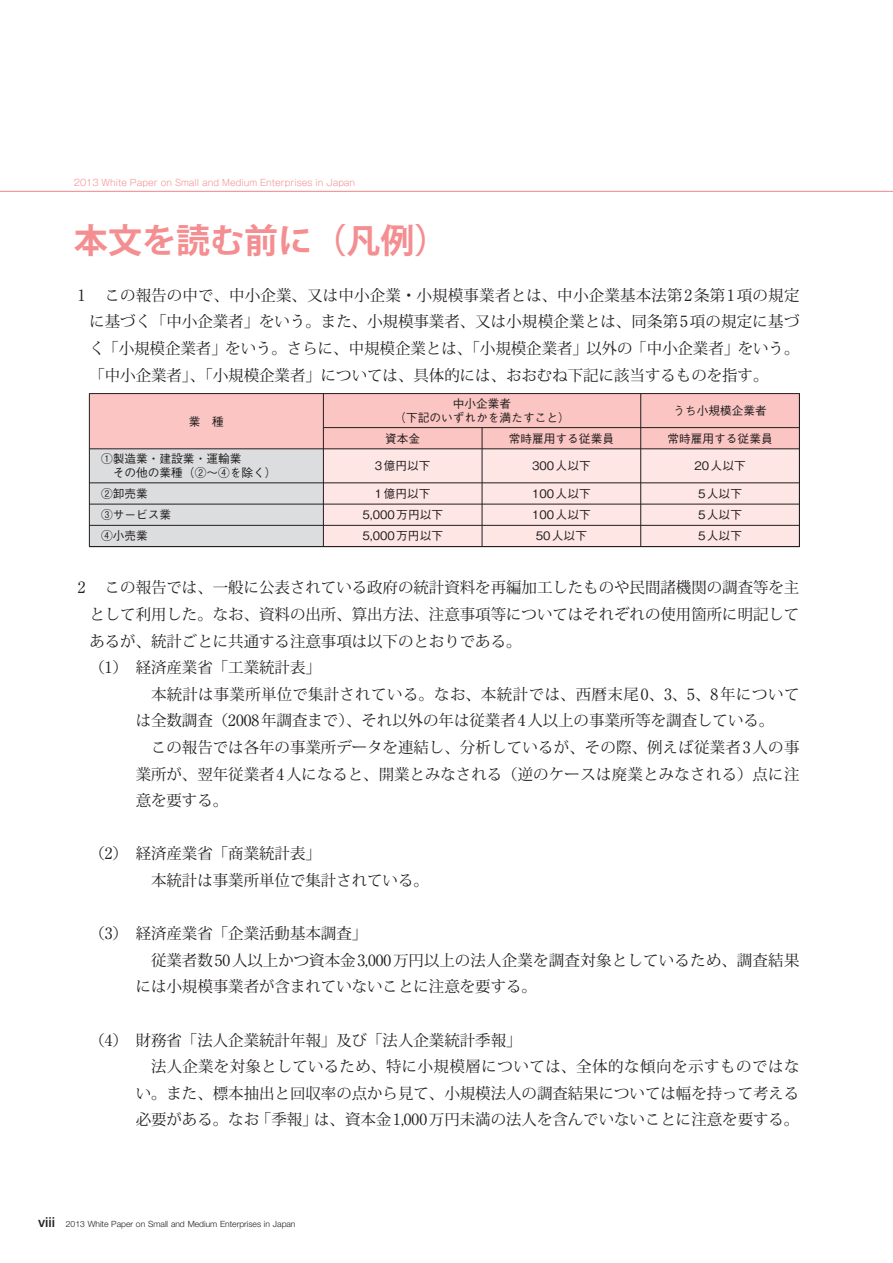
<style>
.page{position:relative;width:893px;height:1263px;background:#fff}
.page>*{position:absolute;margin:0;border:0;box-sizing:border-box;transform-origin:0 0}
.t1{font:700 34.05px "Koz Go Pro";color:#f48e91}
.t2{font:15.45px/26.5px "Koz Min Pro";color:#231f20}
.t3{font:15.45px "Koz Min Pro";letter-spacing:.035em;color:#231f20}
.t4{font:15.45px "Ryumin Pr 5";color:#231f20}
.t5{font:500 11.7px/13.8px "Gothic BBB Pr 5";color:#231f20;text-align:center}
.t6{font:300 9px "Gothic MB101 Pr 5";color:#f48e91}
.t7{font:300 8.55px "Helvetica Neue LT Std";color:#231f20}
.s1{font-family:"Ryumin Pr 5"}
.s2{font-weight:500;font-size:13.8px}
</style>
<div class="page">
<div style="left:323px;top:525px;width:476px;height:22px;background:#fde6e4"></div>
<div style="left:89px;top:525px;width:234px;height:22px;background:#dcdddf"></div>
<div style="left:323px;top:504px;width:476px;height:21px;background:#fde6e4"></div>
<div style="left:89px;top:504px;width:234px;height:21px;background:#dcdddf"></div>
<div style="left:323px;top:483px;width:476px;height:21px;background:#fde6e4"></div>
<div style="left:89px;top:483px;width:234px;height:21px;background:#dcdddf"></div>
<div style="left:323px;top:449px;width:476px;height:34px;background:#fde6e4"></div>
<div style="left:89px;top:449px;width:234px;height:34px;background:#dcdddf"></div>
<div style="left:323px;top:428px;width:476px;height:21px;background:#fac5c2"></div>
<div style="left:89px;top:394px;width:234px;height:55px;background:#fac5c2"></div>
<div style="left:323px;top:394px;width:476px;height:34px;background:#fac5c2"></div>
<hr style="left:640px;top:393px;width:1px;height:154px;background:#231f20">
<hr style="left:482px;top:427px;width:1px;height:120px;background:#231f20">
<hr style="left:323px;top:393px;width:1px;height:154px;background:#231f20">
<hr style="left:799px;top:393px;width:1px;height:154px;background:#231f20">
<hr style="left:89px;top:393px;width:1px;height:154px;background:#231f20">
<hr style="left:89px;top:525px;width:710px;height:1px;background:#231f20">
<hr style="left:89px;top:504px;width:710px;height:1px;background:#231f20">
<hr style="left:89px;top:483px;width:710px;height:1px;background:#231f20">
<hr style="left:89px;top:449px;width:710px;height:1px;background:#231f20">
<hr style="left:323px;top:427px;width:476px;height:1px;background:#231f20">
<hr style="left:89px;top:546px;width:711px;height:1px;background:#231f20">
<hr style="left:89px;top:393px;width:711px;height:1px;background:#231f20">
<hr style="left:0;top:191px;width:893px;height:1px;background:#f48e91">
<p class="t6" style="left:74px;top:179px;width:283px">2013 White Paper on Small and Medium Enterprises in Japan</p>
<h1 class="t1" style="left:74px;top:223px;width:376px">本文を読む前に（凡例）</h1>
<p class="t4" style="left:78px;top:289px;width:9px">1</p>
<p class="t2" style="left:89px;top:282px;width:712px;text-align:justify;text-indent:15px">この報告の中で、中小企業、又は中小企業・小規模事業者とは、中小企業基本法第<span class="s1">2</span>条第<span class="s1">1</span>項の規定に基づく「中小企業者」をいう。また、小規模事業者、又は小規模企業とは、同条第<span class="s1">5</span>項の規定に基づく「小規模企業者」をいう。さらに、中規模企業とは、「小規模企業者」以外の「中小企業者」をいう。「中小企業者」、「小規模企業者」については、具体的には、おおむね下記に該当するものを指す。</p>
<p class="t5" style="left:189px;top:416px;width:37px">業 種</p>
<p class="t5" style="left:394px;top:398px;width:177px">中小企業者<br>（下記のいずれかを満たすこと）</p>
<p class="t5" style="left:673px;top:405px;width:95px">うち小規模企業者</p>
<p class="t5" style="left:385px;top:433px;width:37px">資本金</p>
<p class="t5" style="left:509px;top:433px;width:107px">常時雇用する従業員</p>
<p class="t5" style="left:667px;top:433px;width:107px">常時雇用する従業員</p>
<p class="t5" style="left:113px;top:454px;width:165px;text-align:left;text-indent:-12px">①製造業・建設業・運輸業<br>その他の業種（②～④を除く）</p>
<p class="t5" style="left:375px;top:460px;width:57px">3億円以下</p>
<p class="t5" style="left:532px;top:460px;width:60px">300人以下</p>
<p class="t5" style="left:694px;top:460px;width:53px">20人以下</p>
<p class="t5" style="left:101px;top:488px;width:48px">②卸売業</p>
<p class="t5" style="left:375px;top:488px;width:57px">1億円以下</p>
<p class="t5" style="left:532px;top:488px;width:60px">100人以下</p>
<p class="t5" style="left:698px;top:488px;width:45px">5人以下</p>
<p class="t5" style="left:101px;top:509px;width:72px">③サービス業</p>
<p class="t5" style="left:362px;top:509px;width:82px">5,000万円以下</p>
<p class="t5" style="left:532px;top:509px;width:60px">100人以下</p>
<p class="t5" style="left:698px;top:509px;width:45px">5人以下</p>
<p class="t5" style="left:101px;top:531px;width:48px">④小売業</p>
<p class="t5" style="left:362px;top:531px;width:82px">5,000万円以下</p>
<p class="t5" style="left:536px;top:531px;width:53px">50人以下</p>
<p class="t5" style="left:698px;top:531px;width:45px">5人以下</p>
<p class="t4" style="left:78px;top:582px;width:9px">2</p>
<p class="t2" style="left:89px;top:574px;width:712px;text-indent:15px">この報告では、一般に公表されている政府の統計資料を再編加工したものや民間諸機関の調査等を主として利用した。なお、資料の出所、算出方法、注意事項等についてはそれぞれの使用箇所に明記してあるが、統計ごとに共通する注意事項は以下のとおりである。<br>（<span class="s1">1</span>）経済産業省「工業統計表」</p>
<p class="t2" style="left:136px;top:681px;width:665px;text-indent:15px">本統計は事業所単位で集計されている。なお、本統計では、西暦末尾<span class="s1">0</span>、<span class="s1">3</span>、<span class="s1">5</span>、<span class="s1">8</span>年については全数調査（<span class="s1">2008</span>年調査まで）、それ以外の年は従業者<span class="s1">4</span>人以上の事業所等を調査している。</p>
<p class="t2" style="left:136px;top:734px;width:665px;text-align:justify;text-indent:15px">この報告では各年の事業所データを連結し、分析しているが、その際、例えば従業者<span class="s1">3</span>人の事業所が、翌年従業者<span class="s1">4</span>人になると、開業とみなされる（逆のケースは廃業とみなされる）点に注意を要する。</p>
<p class="t2" style="left:151px;top:840px;width:279px;text-indent:-62px">（<span class="s1">2</span>）経済産業省「商業統計表」<br>本統計は事業所単位で集計されている。</p>
<p class="t2" style="left:89px;top:920px;width:279px">（<span class="s1">3</span>）経済産業省「企業活動基本調査」</p>
<p class="t2" style="left:151px;top:946px;width:650px">従業者数<span class="s1">50</span>人以上かつ資本金<span class="s1">3,000</span>万円以上の法人企業を調査対象としているため、調査結果</p>
<p class="t2" style="left:136px;top:973px;width:403px">には小規模事業者が含まれていないことに注意を要する。</p>
<p class="t2" style="left:89px;top:1026px;width:434px">（<span class="s1">4</span>）財務省「法人企業統計年報」及び「法人企業統計季報」</p>
<p class="t3" style="left:151px;top:1058px;width:650px">法人企業を対象としているため、特に小規模層については、全体的な傾向を示すものではな</p>
<p class="t2" style="left:136px;top:1079px;width:665px">い。また、標本抽出と回収率の点から見て、小規模法人の調査結果については幅を持って考える</p>
<p class="t2" style="left:136px;top:1106px;width:665px">必要がある。なお「季報」は、資本金<span class="s1">1,000</span>万円未満の法人を含んでいないことに注意を要する。</p>
<p class="t7" style="left:38px;top:1219px;width:259px"><span class="s2">viii</span> 2013 White Paper on Small and Medium Enterprises in Japan</p>
</div>
